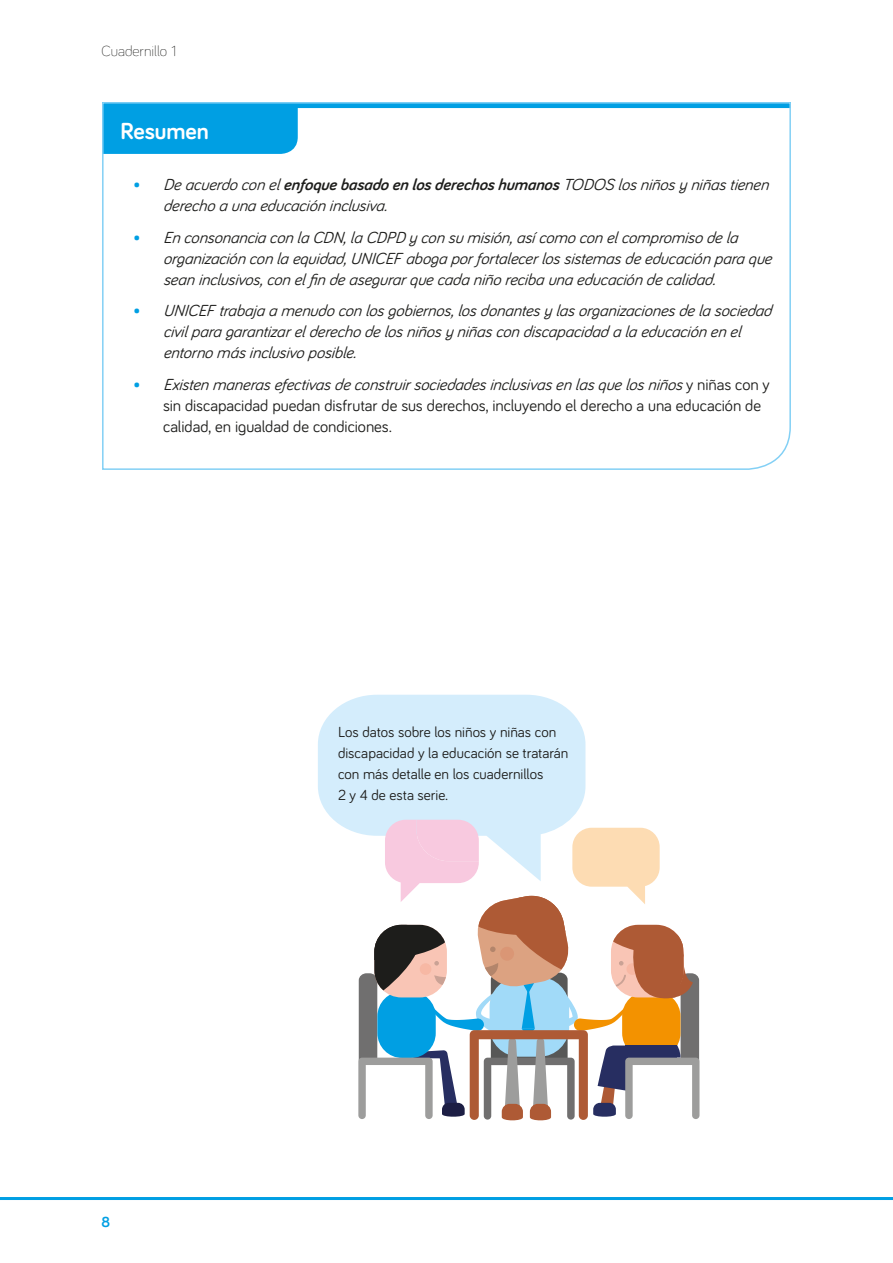
<style>
.page{position:relative;width:893px;height:1263px;background:#fff}
.page>*{position:absolute;margin:0;border:0;box-sizing:border-box;transform-origin:0 0}
.t1{font:700 24px "Bariol";letter-spacing:-.005em;color:#fff}
.t2{font:italic 16.5px/21px "Bariol";letter-spacing:-.01em;color:#1d1d1b}
.t3{font:16.5px/21px "Bariol";letter-spacing:-.005em;color:#1d1d1b}
.t4{font:15px/21px "Bariol";color:#1d1d1b}
.t5{font:300 15px "Bariol";color:#1d1d1b}
.t6{font:700 15px "Bariol";color:#009fe3}
.s1{font-weight:700;font-style:normal;font-size:18px;color:#009fe3}
.s2{font-weight:700}
.s3{font-weight:700;font-size:18px;color:#009fe3}
.s4{font-style:italic}
</style>
<div class="page">
<div style="left:318px;top:695px;width:267px;height:138px;background:#d4edfc"></div>
<svg style="left:358px;top:820px;width:341px;height:301px"></svg>
<svg style="left:102px;top:102px;width:689px;height:368px"></svg>
<hr style="left:0;top:1197px;width:893px;height:3px;background:#009fe3">
<p class="t5" style="left:102px;top:41px;width:76px">Cuadernillo 1</p>
<h1 class="t1" style="left:121px;top:115px;width:90px">Resumen</h1>
<p class="t2" style="left:163px;top:173px;width:609px;text-indent:-30px"><span class="s1">•</span> De acuerdo con el <span class="s2">enfoque basado en los derechos humanos</span> TODOS los niños y niñas tienen derecho a una educación inclusiva.</p>
<p class="t2" style="left:163px;top:226px;width:613px;text-indent:-30px"><span class="s1">•</span> En consonancia con la CDN, la CDPD y con su misión, así como con el compromiso de la organización con la equidad, UNICEF aboga por fortalecer los sistemas de educación para que sean inclusivos, con el fin de asegurar que cada niño reciba una educación de calidad.</p>
<p class="t2" style="left:163px;top:299px;width:610px;text-indent:-30px"><span class="s1">•</span> UNICEF trabaja a menudo con los gobiernos, los donantes y las organizaciones de la sociedad civil para garantizar el derecho de los niños y niñas con discapacidad a la educación en el entorno más inclusivo posible.</p>
<p class="t3" style="left:163px;top:373px;width:608px;text-indent:-30px"><span class="s3">•</span> <span class="s4">Existen maneras efectivas de construir sociedades inclusivas en las que los niños</span> y niñas con y sin discapacidad puedan disfrutar de sus derechos, incluyendo el derecho a una educación de calidad, en igualdad de condiciones.</p>
<p class="t6" style="left:102px;top:1212px;width:10px">8</p>
<p class="t4" style="left:338px;top:720px;width:232px">Los datos sobre los niños y niñas con discapacidad y la educación se tratarán con más detalle en los cuadernillos<br>2 y 4 de esta serie.</p>
</div>
